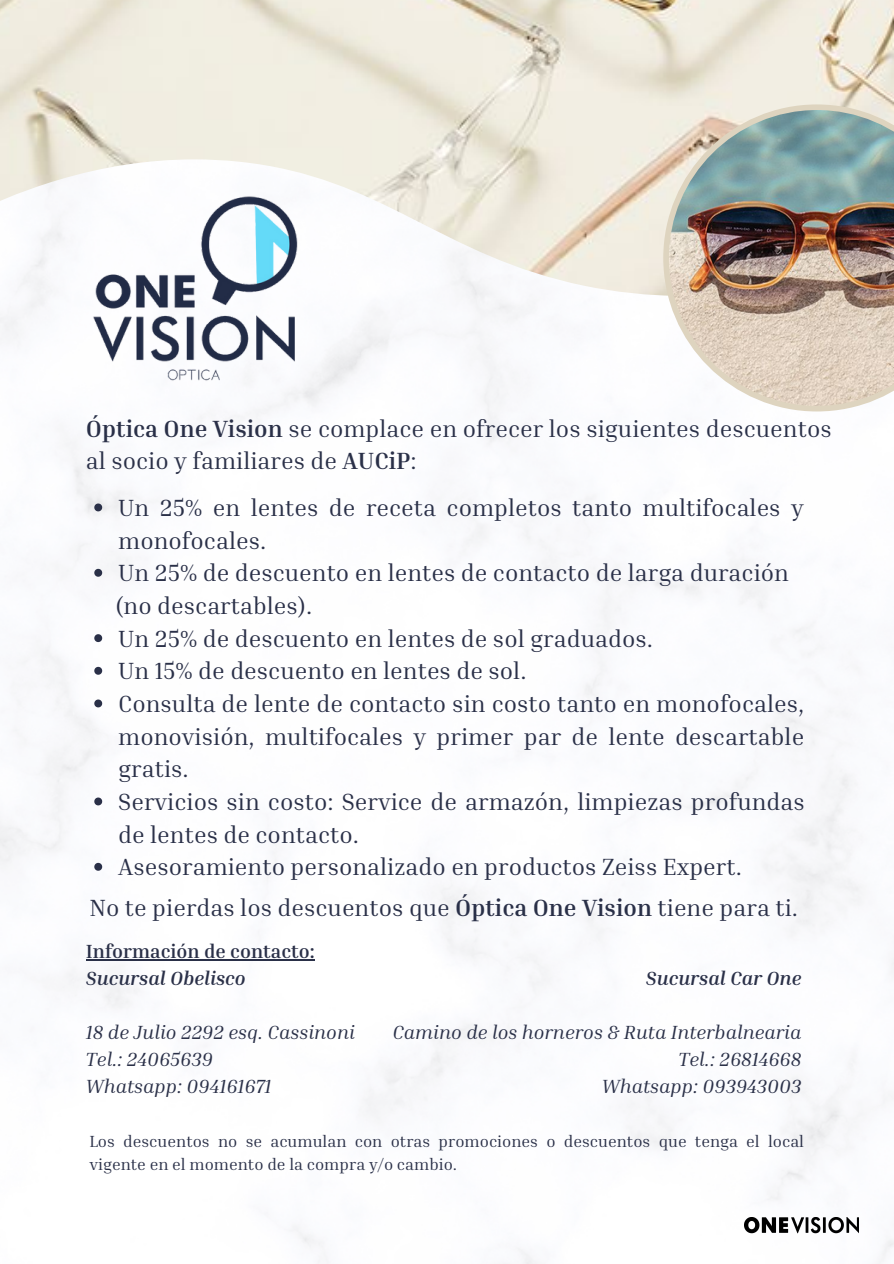
<style>
.page{position:relative;width:894px;height:1264px;background:#fff}
.page>*{position:absolute;margin:0;border:0;box-sizing:border-box;transform-origin:0 0}
.t1{font:24px/32.7px "Inria Serif";color:#2a3048}
.t2{font:italic 19.5px "Inria Serif";color:#2a3048}
.t3{font:italic 700 19.5px "Inria Serif";color:#2a3048}
.t4{font:700 19.5px "Inria Serif";color:#2a3048}
.t5{font:16.5px/22.5px "Inria Serif";color:#2a3048}
.s1{font-weight:700}
</style>
<div class="page">
<img style="left:0;top:296px;width:893px;height:967px">
<img style="left:0;top:0;width:893px;height:296px">
<img style="left:663px;top:104px;width:230px;height:307px">
<img style="left:48px;top:146px;width:293px;height:293px">
<img style="left:744px;top:1217px;width:114px;height:16px">
<svg style="left:94px;top:503px;width:8px;height:8px"></svg>
<svg style="left:94px;top:569px;width:8px;height:7px"></svg>
<svg style="left:94px;top:634px;width:8px;height:8px"></svg>
<svg style="left:94px;top:667px;width:8px;height:7px"></svg>
<svg style="left:94px;top:699px;width:8px;height:8px"></svg>
<svg style="left:94px;top:797px;width:8px;height:8px"></svg>
<svg style="left:94px;top:862px;width:8px;height:8px"></svg>
<hr style="left:86px;top:959px;width:229px;height:1px;background:#2a3048">
<p class="t1" style="left:86px;top:411px;width:747px"><span class="s1">Óptica One Vision</span> se complace en ofrecer los siguientes descuentos al socio y familiares de <span class="s1">AUCiP</span>:</p>
<p class="t1" style="left:118px;top:490px;width:687px">Un 25% en lentes de receta completos tanto multifocales y monofocales.</p>
<p class="t1" style="left:118px;top:556px;width:672px">Un 25% de descuento en lentes de contacto de larga duración</p>
<p class="t1" style="left:115px;top:588px;width:198px">(no descartables).</p>
<p class="t1" style="left:118px;top:621px;width:536px">Un 25% de descuento en lentes de sol graduados.</p>
<p class="t1" style="left:118px;top:654px;width:409px">Un 15% de descuento en lentes de sol.</p>
<p class="t1" style="left:118px;top:686px;width:687px;text-align:justify">Consulta de lente de contacto sin costo tanto en monofocales, monovisión, multifocales y primer par de lente descartable gratis.</p>
<p class="t1" style="left:118px;top:784px;width:688px">Servicios sin costo: Service de armazón, limpiezas profundas de lentes de contacto.</p>
<p class="t1" style="left:118px;top:849px;width:625px">Asesoramiento personalizado en productos Zeiss Expert.</p>
<p class="t1" style="left:89px;top:890px;width:710px">No te pierdas los descuentos que <span class="s1">Óptica One Vision</span> tiene para ti.</p>
<p class="t4" style="left:86px;top:939px;width:230px">Información de contacto:</p>
<p class="t3" style="left:86px;top:966px;width:161px">Sucursal Obelisco</p>
<p class="t2" style="left:86px;top:1020px;width:270px">18 de Julio 2292 esq. Cassinoni</p>
<p class="t2" style="left:86px;top:1047px;width:128px">Tel.: 24065639</p>
<p class="t2" style="left:86px;top:1074px;width:187px">Whatsapp: 094161671</p>
<p class="t3" style="left:645px;top:966px;width:157px">Sucursal Car One</p>
<p class="t2" style="left:392px;top:1020px;width:410px">Camino de los horneros &amp; Ruta Interbalnearia</p>
<p class="t2" style="left:678px;top:1047px;width:124px">Tel.: 26814668</p>
<p class="t2" style="left:601px;top:1074px;width:201px">Whatsapp: 093943003</p>
<p class="t5" style="left:89px;top:1129px;width:716px">Los descuentos no se acumulan con otras promociones o descuentos que tenga el local vigente en el momento de la compra y/o cambio.</p>
</div>
